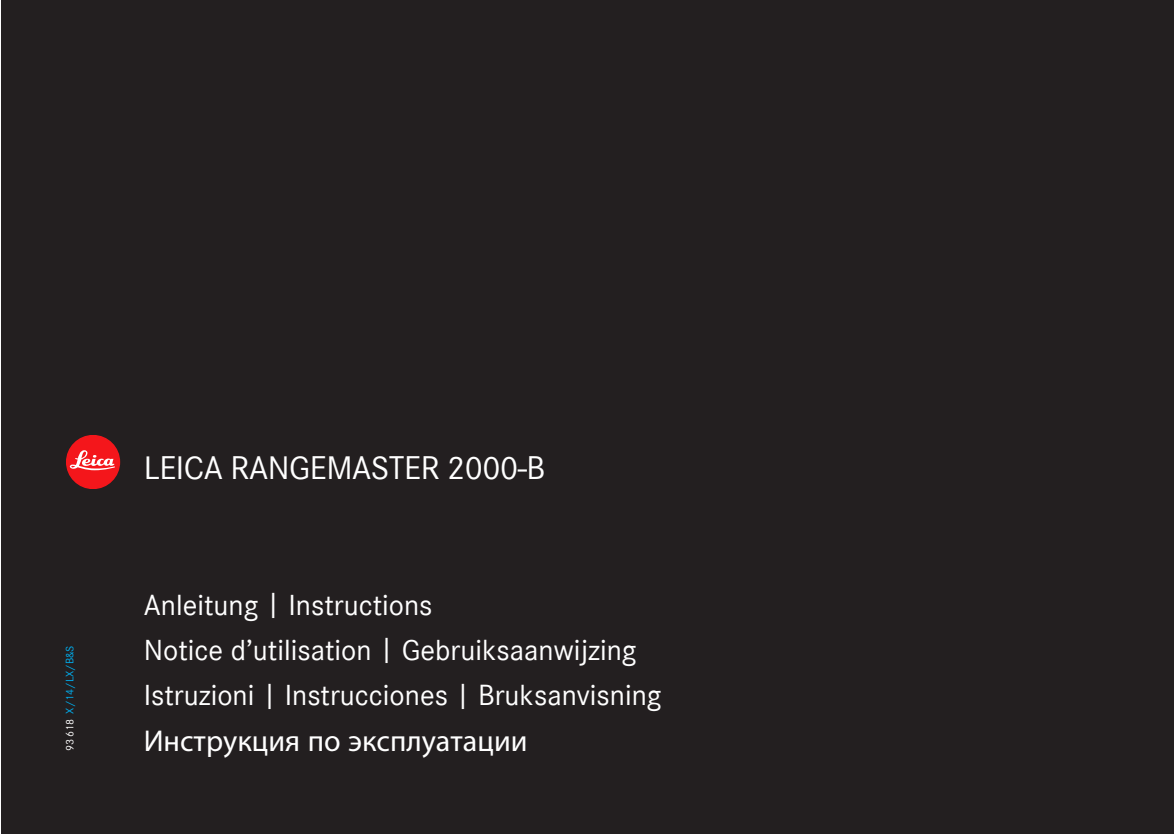
<style>
.page{position:relative;width:1174px;height:834px;background:#fff}
.page>*{position:absolute;margin:0;border:0;box-sizing:border-box;transform-origin:0 0}
.t1{font:33.9px "Corporate S";letter-spacing:-.015em;color:#fff}
.t2{font:30.3px/45.3px "Corporate S";color:#fff}
.t3{font:30.3px "Myriad Pro";color:#fff}
.t4{font:11.4px "Corporate S";color:#00aeef}
.s1{color:#fff}
</style>
<div class="page">
<div style="left:2px;top:0;width:1172px;height:833px;background:#231f20"></div>
<div style="left:67px;top:435px;width:52px;height:53px;background:#f4161b;border-radius:50%"></div>
<div style="left:66px;top:435px;width:54px;height:54px;border:1px solid #f4161b;border-radius:50%"></div>
<svg style="left:70px;top:450px;width:45px;height:20px"></svg>
<p class="t4" style="left:63px;top:750px;width:107px;rotate:-90deg"><span class="s1">93618</span> X/14/LX/B&amp;S</p>
<p class="t1" style="left:144px;top:448px;width:403px">LEICA RANGEMASTER 2000-B</p>
<p class="t2" style="left:144px;top:582px;width:519px">Anleitung | Instructions<br>Notice d’utilisation | Gebruiksaanwijzing<br>Istruzioni | Instrucciones | Bruksanvisning</p>
<p class="t3" style="left:144px;top:721px;width:385px">Инструкция по эксплуатации</p>
</div>
